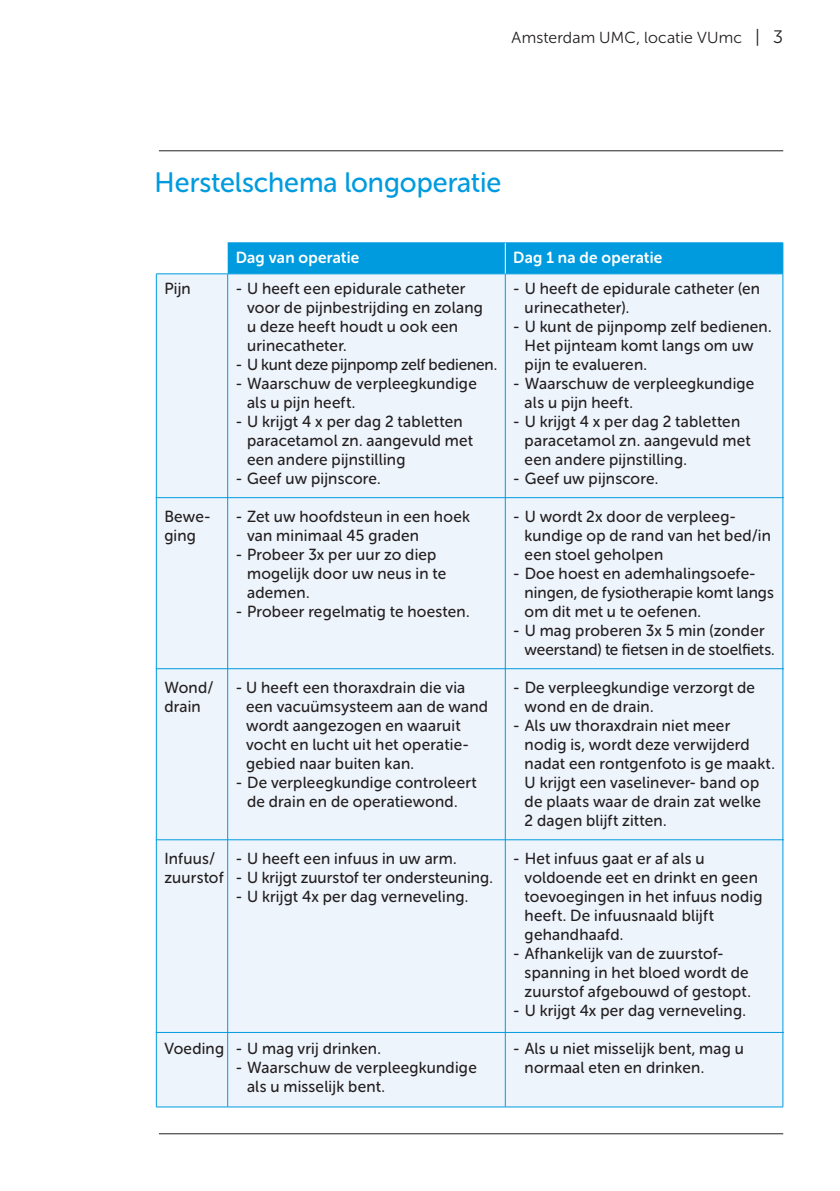
<style>
.page{position:relative;width:840px;height:1191px;background:#fff}
.page>*{position:absolute;margin:0;border:0;box-sizing:border-box;transform-origin:0 0}
.t1{font:28px "Museo Sans Rounded 500";color:#009bde}
.t2{font:16px/19px "Museo Sans Rounded 500";letter-spacing:.015em;color:#231f20}
.t3{font:16px "Museo Sans Rounded 500";letter-spacing:-.01em;color:#231f20}
.t4{font:16px "Museo Sans Rounded 700";letter-spacing:.015em;color:#fff}
.t5{font:16px "Museo Sans Rounded 300";letter-spacing:.015em;color:#231f20}
.s1{font-size:18px}
</style>
<div class="page">
<hr style="left:159px;top:150px;width:623px;height:1px;background:#231f20">
<hr style="left:159px;top:1133px;width:623px;height:1px;background:#231f20">
<div style="left:227px;top:243px;width:555px;height:30px;background:#009bde"></div>
<div style="left:157px;top:274px;width:625px;height:832px;background:#eef4fc"></div>
<hr style="left:227px;top:242px;width:278px;height:1px;background:#009bde">
<hr style="left:505px;top:242px;width:277px;height:1px;background:#009bde">
<hr style="left:782px;top:243px;width:1px;height:30px;background:#009bde">
<hr style="left:156px;top:273px;width:71px;height:1px;background:#009bde">
<hr style="left:156px;top:274px;width:1px;height:832px;background:#009bde">
<hr style="left:227px;top:273px;width:278px;height:1px;background:#009bde">
<hr style="left:227px;top:274px;width:1px;height:832px;background:#009bde">
<hr style="left:505px;top:273px;width:277px;height:1px;background:#009bde">
<hr style="left:504px;top:274px;width:1px;height:832px;background:#009bde">
<hr style="left:782px;top:274px;width:1px;height:832px;background:#009bde">
<hr style="left:156px;top:1106px;width:71px;height:1px;background:#009bde">
<hr style="left:227px;top:1106px;width:278px;height:1px;background:#009bde">
<hr style="left:505px;top:1106px;width:277px;height:1px;background:#009bde">
<hr style="left:504px;top:243px;width:1px;height:30px;background:#fff">
<hr style="left:156px;top:497px;width:627px;height:1px;background:#009bde">
<hr style="left:156px;top:668px;width:627px;height:1px;background:#009bde">
<hr style="left:156px;top:839px;width:627px;height:1px;background:#009bde">
<hr style="left:156px;top:1032px;width:627px;height:1px;background:#009bde">
<p class="t5" style="left:511px;top:29px;width:273px">Amsterdam UMC, locatie VUmc <span class="s1">| 3</span></p>
<p class="t1" style="left:154px;top:167px;width:348px">Herstelschema longoperatie</p>
<p class="t4" style="left:235px;top:248px;width:125px">Dag van operatie</p>
<p class="t4" style="left:513px;top:248px;width:150px">Dag 1 na de operatie</p>
<p class="t2" style="left:164px;top:279px;width:28px">Pijn</p>
<p class="t2" style="left:164px;top:507px;width:48px">Bewe&shy;ging</p>
<p class="t2" style="left:247px;top:279px;width:237px;text-indent:-11px">- U heeft een epidurale catheter voor de pijnbestrijding en zolang u deze heeft houdt u ook een urinecatheter.</p>
<p class="t3" style="left:235px;top:355px;width:263px">- U kunt deze pijnpomp zelf bedienen.</p>
<p class="t2" style="left:247px;top:374px;width:231px;text-indent:-11px">- Waarschuw de verpleegkundige als u pijn heeft.</p>
<p class="t2" style="left:247px;top:412px;width:227px;text-indent:-11px">- U krijgt 4 x per dag 2 tabletten paracetamol zn. aangevuld met een andere pijnstilling</p>
<p class="t2" style="left:235px;top:469px;width:146px">- Geef uw pijnscore.</p>
<p class="t2" style="left:247px;top:507px;width:224px;text-indent:-11px">- Zet uw hoofdsteun in een hoek van minimaal 45 graden</p>
<p class="t2" style="left:247px;top:545px;width:201px;text-indent:-11px">- Probeer 3x per uur zo diep mogelijk door uw neus in te ademen.</p>
<p class="t2" style="left:235px;top:602px;width:235px">- Probeer regelmatig te hoesten.</p>
<p class="t2" style="left:164px;top:678px;width:51px">Wond/ drain</p>
<p class="t2" style="left:246px;top:678px;width:243px;text-indent:-10px">- U heeft een thoraxdrain die via een vacuümsysteem aan de wand wordt aangezogen en waaruit vocht en lucht uit het operatie&shy;gebied naar buiten kan.</p>
<p class="t2" style="left:235px;top:773px;width:242px;text-align:center">- De verpleegkundige controleert de drain en de operatiewond.</p>
<p class="t2" style="left:164px;top:849px;width:61px">Infuus/ zuurstof</p>
<p class="t2" style="left:235px;top:849px;width:222px">- U heeft een infuus in uw arm.</p>
<p class="t2" style="left:235px;top:868px;width:258px">- U krijgt zuurstof ter ondersteuning.</p>
<p class="t2" style="left:235px;top:887px;width:234px">- U krijgt 4x per dag verneveling.</p>
<p class="t2" style="left:164px;top:1039px;width:61px">Voeding</p>
<p class="t2" style="left:235px;top:1039px;width:147px">- U mag vrij drinken.</p>
<p class="t2" style="left:247px;top:1058px;width:231px;text-indent:-11px">- Waarschuw de verpleegkundige als u misselijk bent.</p>
<p class="t2" style="left:524px;top:279px;width:237px;text-indent:-11px">- U heeft de epidurale catheter (en urinecatheter).</p>
<p class="t2" style="left:524px;top:317px;width:248px;text-indent:-11px">- U kunt de pijnpomp zelf bedienen.<br>Het pijnteam komt langs om uw pijn te evalueren.</p>
<p class="t2" style="left:524px;top:374px;width:231px;text-indent:-11px">- Waarschuw de verpleegkundige als u pijn heeft.</p>
<p class="t2" style="left:524px;top:412px;width:227px;text-indent:-11px">- U krijgt 4 x per dag 2 tabletten paracetamol zn. aangevuld met een andere pijnstilling.</p>
<p class="t2" style="left:513px;top:469px;width:146px">- Geef uw pijnscore.</p>
<p class="t2" style="left:524px;top:507px;width:248px;text-indent:-11px">- U wordt 2x door de verpleeg&shy;kundige op de rand van het bed/in een stoel geholpen</p>
<p class="t2" style="left:524px;top:564px;width:250px;text-indent:-11px">- Doe hoest en ademhalingsoefe&shy;ningen, de fysiotherapie komt langs om dit met u te oefenen.</p>
<p class="t2" style="left:524px;top:621px;width:251px;text-indent:-11px">- U mag proberen 3x 5 min (zonder weerstand) te fietsen in de stoelfiets.</p>
<p class="t2" style="left:524px;top:678px;width:232px;text-indent:-11px">- De verpleegkundige verzorgt de wond en de drain.</p>
<p class="t2" style="left:524px;top:716px;width:251px;text-indent:-11px">- Als uw thoraxdrain niet meer nodig is, wordt deze verwijderd nadat een rontgenfoto is ge maakt.<br>U krijgt een vaselinever- band op de plaats waar de drain zat welke<br>2 dagen blijft zitten.</p>
<p class="t2" style="left:524px;top:849px;width:239px;text-indent:-11px">- Het infuus gaat er af als u voldoende eet en drinkt en geen toevoegingen in het infuus nodig heeft. De infuusnaald blijft gehandhaafd.</p>
<p class="t2" style="left:524px;top:944px;width:227px;text-indent:-11px">- Afhankelijk van de zuurstof&shy;spanning in het bloed wordt de zuurstof afgebouwd of gestopt.</p>
<p class="t2" style="left:513px;top:1001px;width:234px">- U krijgt 4x per dag verneveling.</p>
<p class="t2" style="left:524px;top:1039px;width:221px;text-indent:-11px">- Als u niet misselijk bent, mag u normaal eten en drinken.</p>
</div>
